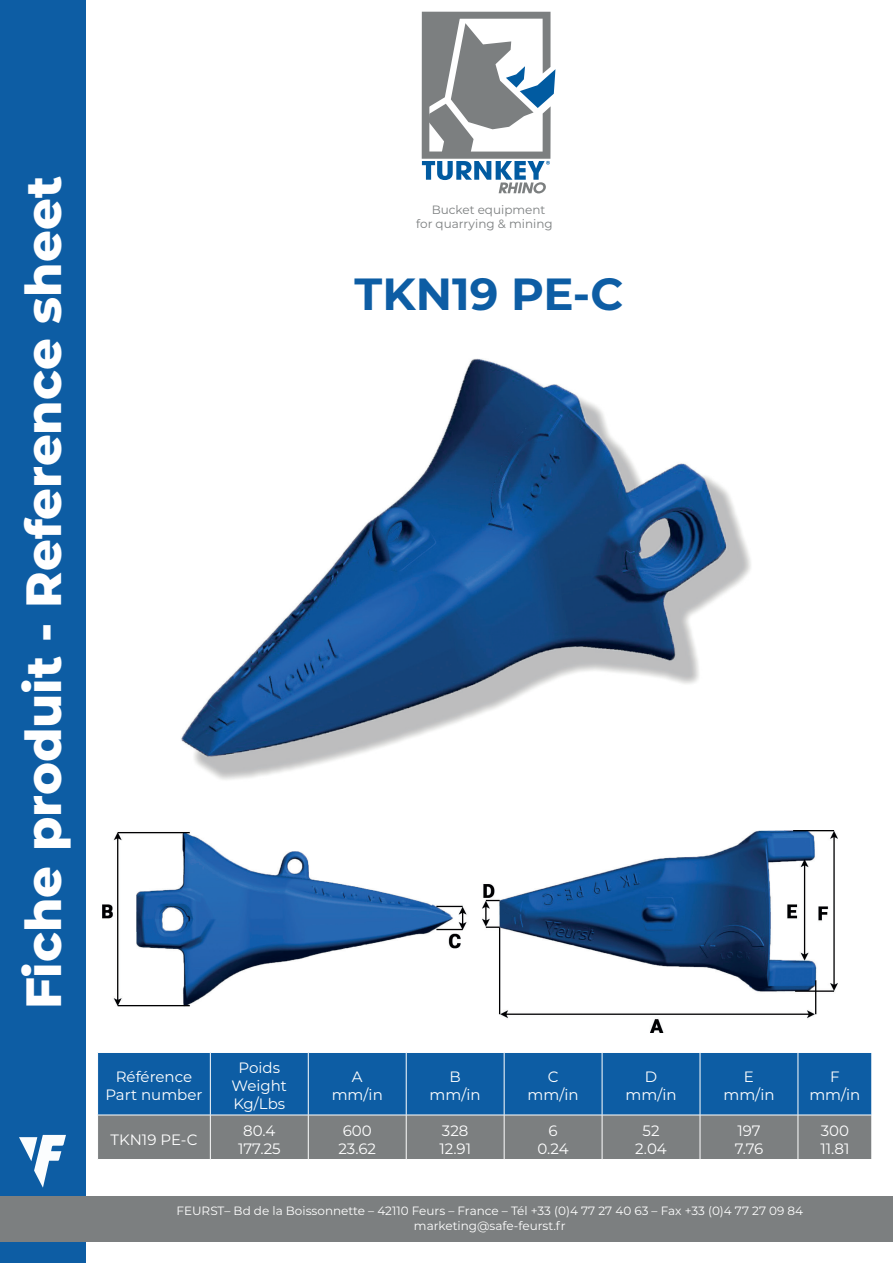
<style>
.page{position:relative;width:893px;height:1263px;background:#fff}
.page>*{position:absolute;margin:0;border:0;box-sizing:border-box;transform-origin:0 0}
.t1{font:800 49.5px "Montserrat";color:#fff}
.t2{font:700 45px "Montserrat";color:#0d5da4}
.t3{font:15px/18px "Montserrat";color:#fff;text-align:center}
.t4{font:12px/14.4px "Montserrat";color:#fff;text-align:center}
.t5{font:12px/14.4px "Montserrat";color:#7c7f80;text-align:center}
.s1{color:#fff}
</style>
<div class="page">
<div style="left:0;top:0;width:85px;height:1263px;background:#0d5da4"></div>
<div style="left:0;top:1196px;width:893px;height:46px;background:#7c7f80"></div>
<svg style="left:422px;top:12px;width:133px;height:181px"></svg>
<svg style="left:19px;top:1135px;width:47px;height:52px"></svg>
<div style="left:98px;top:1053px;width:773px;height:62px;background:#0d5da4"></div>
<div style="left:98px;top:1116px;width:773px;height:43px;background:#7c7f80"></div>
<hr style="left:210px;top:1053px;width:1px;height:62px;background:#fff">
<hr style="left:308px;top:1053px;width:1px;height:62px;background:#fff">
<hr style="left:406px;top:1053px;width:1px;height:62px;background:#fff">
<hr style="left:504px;top:1053px;width:1px;height:62px;background:#fff">
<hr style="left:602px;top:1053px;width:1px;height:62px;background:#fff">
<hr style="left:700px;top:1053px;width:1px;height:62px;background:#fff">
<hr style="left:798px;top:1053px;width:1px;height:62px;background:#fff">
<hr style="left:210px;top:1115px;width:1px;height:44px;background:#fff">
<hr style="left:308px;top:1115px;width:1px;height:44px;background:#fff">
<hr style="left:406px;top:1115px;width:1px;height:44px;background:#fff">
<hr style="left:504px;top:1115px;width:1px;height:44px;background:#fff">
<hr style="left:602px;top:1115px;width:1px;height:44px;background:#fff">
<hr style="left:700px;top:1115px;width:1px;height:44px;background:#fff">
<hr style="left:798px;top:1115px;width:1px;height:44px;background:#fff">
<img style="left:181px;top:358px;width:570px;height:422px">
<img style="left:102px;top:830px;width:736px;height:202px">
<h1 class="t1" style="left:7px;top:1009px;width:834px;rotate:-90deg">Fiche produit - Reference sheet</h1>
<p class="t5" style="left:416px;top:202px;width:146px">Bucket equipment<br>for quarrying &amp; mining<span class="s1">g</span></p>
<h2 class="t2" style="left:355px;top:262px;width:270px">TKN19 PE-C</h2>
<p class="t3" style="left:105px;top:1067px;width:99px">Référence<br>Part number</p>
<p class="t3" style="left:232px;top:1058px;width:57px">Poids<br>Weight<br>Kg/Lbs</p>
<p class="t3" style="left:332px;top:1067px;width:53px">A mm/in</p>
<p class="t3" style="left:430px;top:1067px;width:53px">B mm/in</p>
<p class="t3" style="left:528px;top:1067px;width:53px">C mm/in</p>
<p class="t3" style="left:625px;top:1067px;width:53px">D mm/in</p>
<p class="t3" style="left:723px;top:1067px;width:53px">E mm/in</p>
<p class="t3" style="left:809px;top:1067px;width:53px">F mm/in</p>
<p class="t3" style="left:111px;top:1130px;width:88px">TKN19 PE-C</p>
<p class="t3" style="left:238px;top:1121px;width:44px">80.4<br>177.25</p>
<p class="t3" style="left:338px;top:1121px;width:39px;text-align:left">600<br>23.62</p>
<p class="t3" style="left:439px;top:1121px;width:33px;text-align:left">328<br>12.91</p>
<p class="t3" style="left:538px;top:1121px;width:33px">6<br>0.24</p>
<p class="t3" style="left:635px;top:1121px;width:33px">52<br>2.04</p>
<p class="t3" style="left:735px;top:1121px;width:30px;text-align:left">197<br>7.76</p>
<p class="t3" style="left:820px;top:1121px;width:31px;text-align:left">300<br>11.81</p>
<p class="t4" style="left:177px;top:1203px;width:628px">FEURST– Bd de la Boissonnette – 42110 Feurs – France – Tél +33 (0)4 77 27 40 63 – Fax +33 (0)4 77 27 09 84 marketing@safe-feurst.fr</p>
</div>
